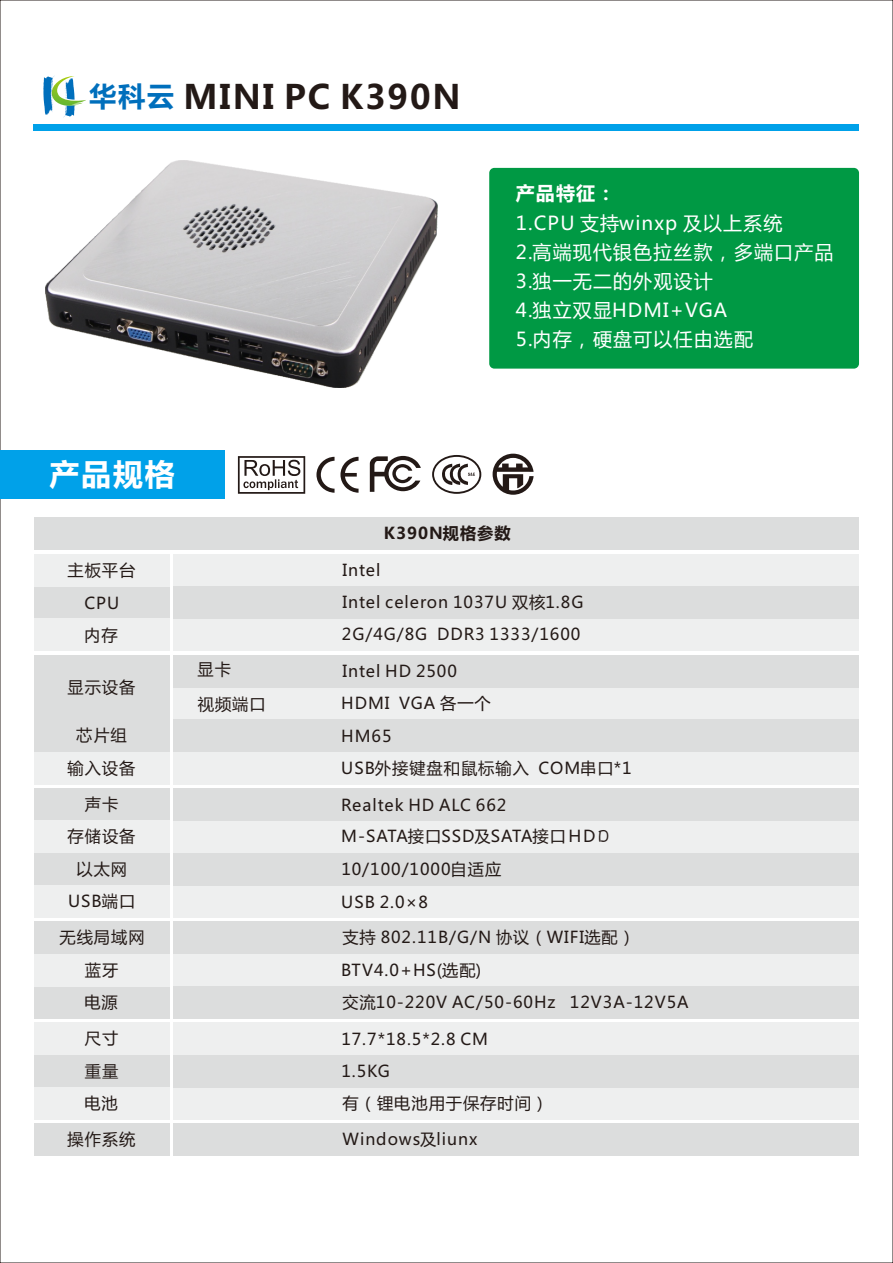
<style>
.page{position:relative;width:893px;height:1263px;background:#fff}
.page>*{position:absolute;margin:0;border:0;box-sizing:border-box;transform-origin:0 0}
.t1{font:700 33.3px "Microsoft Ya Hei";letter-spacing:.06em;color:#231916}
.t2{font:700 30px "Microsoft Ya Hei";color:#fff}
.t3{font:19.05px/29.2px "Microsoft Ya Hei";letter-spacing:.06em;color:#fff}
.t4{font:700 19.05px "Microsoft Ya Hei";color:#fff}
.t5{font:16.2px/32.4px "Microsoft Ya Hei";letter-spacing:.06em;color:#231916}
.t6{font:700 16.2px "Microsoft Ya Hei";letter-spacing:.06em;color:#231916}
.s1{font-size:27.3px;color:#006fbc}
.s2{font-family:"M Young HKS";font-weight:500}
</style>
<div class="page">
<div style="left:34px;top:124px;width:825px;height:7px;background:#00a1e9"></div>
<svg style="left:238px;top:456px;width:67px;height:38px"></svg>
<svg style="left:316px;top:457px;width:43px;height:36px"></svg>
<svg style="left:370px;top:456px;width:51px;height:36px"></svg>
<svg style="left:432px;top:455px;width:49px;height:39px"></svg>
<svg style="left:493px;top:454px;width:41px;height:41px"></svg>
<div style="left:34px;top:518px;width:825px;height:32px;background:#dcdddd"></div>
<div style="left:34px;top:788px;width:135px;height:32px;background:#dcdddd"></div>
<div style="left:34px;top:921px;width:135px;height:33px;background:#dcdddd"></div>
<div style="left:34px;top:986px;width:135px;height:32px;background:#dcdddd"></div>
<div style="left:34px;top:1055px;width:135px;height:32px;background:#dcdddd"></div>
<div style="left:34px;top:1123px;width:135px;height:33px;background:#dcdddd"></div>
<div style="left:0;top:450px;width:224px;height:48px;background:#00a1e9"></div>
<div style="left:489px;top:168px;width:370px;height:201px;background:#094;border-radius:5px"></div>
<div style="left:34px;top:586px;width:135px;height:32px;background:#dcdddd"></div>
<div style="left:174px;top:554px;width:685px;height:32px;background:#eeefef"></div>
<div style="left:174px;top:687px;width:685px;height:32px;background:#eeefef"></div>
<div style="left:174px;top:618px;width:685px;height:33px;background:#eeefef"></div>
<div style="left:174px;top:752px;width:685px;height:32px;background:#eeefef"></div>
<div style="left:174px;top:820px;width:685px;height:33px;background:#eeefef"></div>
<div style="left:174px;top:885px;width:685px;height:32px;background:#eeefef"></div>
<div style="left:174px;top:1022px;width:685px;height:33px;background:#eeefef"></div>
<div style="left:174px;top:954px;width:685px;height:32px;background:#eeefef"></div>
<div style="left:174px;top:1087px;width:685px;height:32px;background:#eeefef"></div>
<div style="left:34px;top:820px;width:135px;height:33px;background:#eeefef"></div>
<div style="left:34px;top:954px;width:135px;height:32px;background:#eeefef"></div>
<div style="left:34px;top:1022px;width:135px;height:33px;background:#eeefef"></div>
<div style="left:34px;top:1087px;width:135px;height:32px;background:#eeefef"></div>
<div style="left:34px;top:554px;width:135px;height:32px;background:#eeefef"></div>
<div style="left:34px;top:618px;width:135px;height:33px;background:#eeefef"></div>
<div style="left:34px;top:655px;width:135px;height:64px;background:#dcdddd"></div>
<div style="left:174px;top:655px;width:685px;height:32px;background:#dcdddd"></div>
<div style="left:174px;top:586px;width:685px;height:32px;background:#dcdddd"></div>
<div style="left:174px;top:719px;width:685px;height:33px;background:#dcdddd"></div>
<div style="left:174px;top:788px;width:685px;height:32px;background:#dcdddd"></div>
<div style="left:174px;top:853px;width:685px;height:32px;background:#dcdddd"></div>
<div style="left:174px;top:921px;width:685px;height:33px;background:#dcdddd"></div>
<div style="left:174px;top:1123px;width:685px;height:33px;background:#dcdddd"></div>
<div style="left:174px;top:1055px;width:685px;height:32px;background:#dcdddd"></div>
<div style="left:174px;top:986px;width:685px;height:32px;background:#dcdddd"></div>
<div style="left:34px;top:853px;width:135px;height:32px;background:#dcdddd"></div>
<div style="left:34px;top:885px;width:135px;height:32px;background:#eeefef"></div>
<div style="left:34px;top:719px;width:135px;height:33px;background:#dcdddd"></div>
<div style="left:34px;top:752px;width:135px;height:32px;background:#eeefef"></div>
<img style="left:45px;top:161px;width:392px;height:227px">
<svg style="left:43px;top:76px;width:43px;height:41px"></svg>
<h1 class="t1" style="left:89px;top:82px;width:373px"><span class="s1">华科云</span> MINI PC K390N</h1>
<h2 class="t2" style="left:49px;top:460px;width:127px">产品规格</h2>
<p class="t4" style="left:516px;top:185px;width:101px">产品特征：</p>
<p class="t3" style="left:516px;top:210px;width:319px">1.CPU 支持winxp 及以上系统<br>2.高端现代银色拉丝款，多端口产品<br>3.独一无二的外观设计<br>4.独立双显HDMI+VGA<br>5.内存，硬盘可以任由选配</p>
<p class="t5" style="left:67px;top:555px;width:69px;text-align:center">主板平台<br>CPU<br>内存</p>
<p class="t5" style="left:67px;top:672px;width:69px">显示设备</p>
<p class="t5" style="left:76px;top:721px;width:52px">芯片组</p>
<p class="t5" style="left:68px;top:753px;width:69px">输入设备</p>
<p class="t5" style="left:68px;top:789px;width:69px;text-align:center">声卡<br>存储设备</p>
<p class="t5" style="left:77px;top:854px;width:52px">以太网</p>
<p class="t5" style="left:68px;top:886px;width:69px">USB端口</p>
<p class="t5" style="left:60px;top:923px;width:87px;text-align:center">无线局域网蓝牙<br>电源</p>
<p class="t5" style="left:84px;top:1023px;width:36px;text-align:justify">尺寸重量电池</p>
<p class="t5" style="left:68px;top:1125px;width:69px">操作系统</p>
<p class="t5" style="left:198px;top:653px;width:70px;line-height:34.5px">显卡<br>视频端口</p>
<p class="t6" style="left:384px;top:526px;width:128px">K390N规格参数</p>
<p class="t5" style="left:342px;top:556px;width:40px">Intel</p>
<p class="t5" style="left:342px;top:587px;width:243px;line-height:32px">Intel celeron 1037U 双核1.8G<br>2G/4G/8G DDR3 1333/1600</p>
<p class="t5" style="left:341px;top:657px;width:292px">Intel HD 2500<br>HDMI VGA 各一个<br>HM65<br>USB外接键盘和鼠标输入 COM串口*1</p>
<p class="t5" style="left:341px;top:790px;width:272px">Realtek HD ALC 662<br>M-SATA接口SSD及SATA接口ＨD<span class="s2">Ｄ<br></span>10/100/1000自适应<br>USB 2.0×8</p>
<p class="t5" style="left:341px;top:922px;width:349px">支持 802.11B/G/N 协议（WIFI选配）<br>BTV4.0+HS(选配)<br>交流10-220V AC/50-60Hz 12V3A-12V5A</p>
<p class="t5" style="left:341px;top:1024px;width:208px;line-height:32px">17.7*18.5*2.8 CM<br>1.5KG<br>有（锂电池用于保存时间）</p>
<p class="t5" style="left:343px;top:1124px;width:136px">Windows及liunx</p>
</div>
